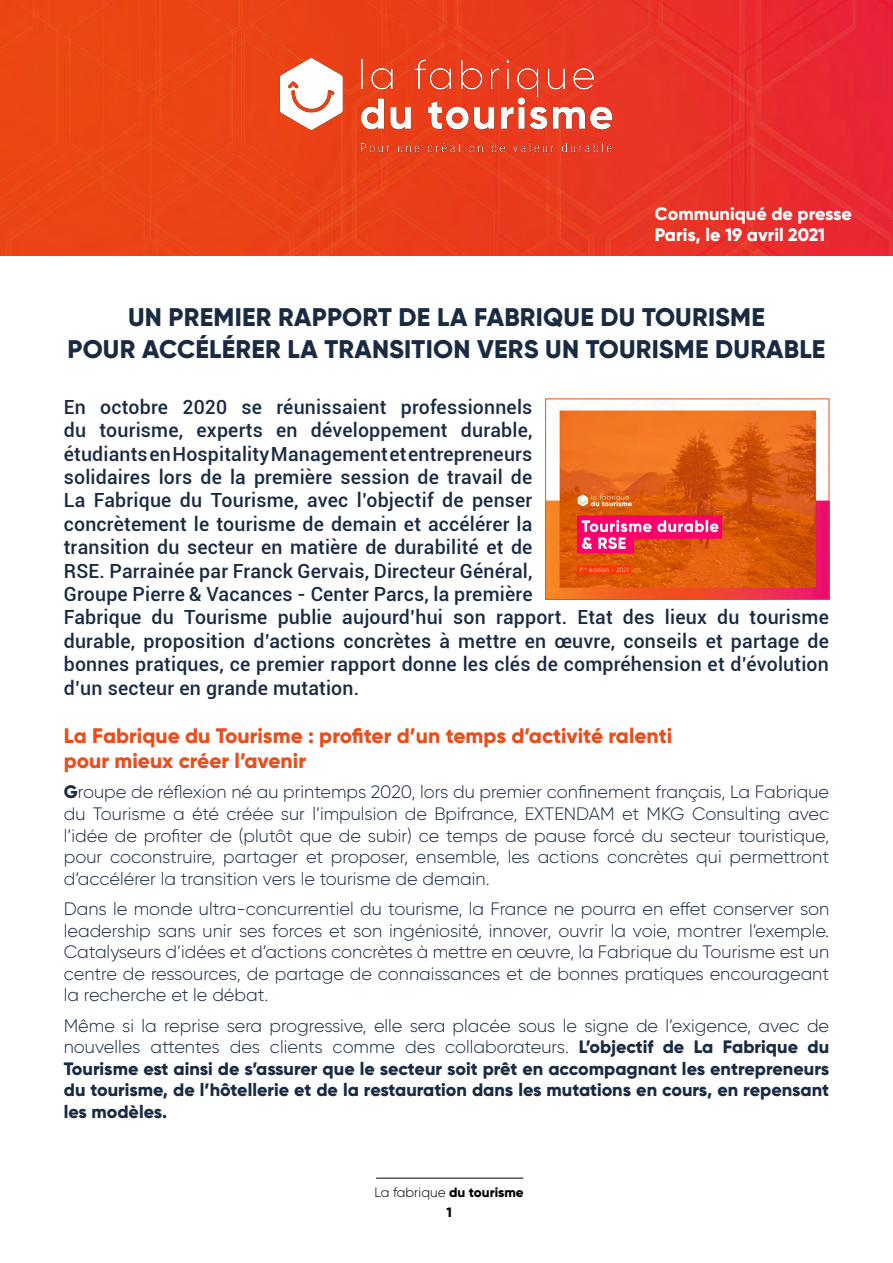
<style>
.page{position:relative;width:893px;height:1263px;background:#fff}
.page>*{position:absolute;margin:0;border:0;box-sizing:border-box;transform-origin:0 0}
.t1{font:800 25.5px/32.4px "Gilroy";letter-spacing:.01em;color:#192a43;text-align:center}
.t2{font:800 21px/25.2px "Gilroy";color:#e94e1d}
.t3{font:500 19.5px/23.4px "Roboto";letter-spacing:.01em;color:#192a43}
.t4{font:300 18px/21.6px "Gilroy";color:#192a43;text-align:justify}
.t5{font:800 18px/21.6px "Gilroy";color:#192a43;text-align:justify}
.t6{font:800 18px/21.6px "Gilroy";color:#fff}
.t7{font:800 13.5px/19.5px "Gilroy";color:#000;text-align:center}
.s1{font-weight:800}
.s2{font-weight:300}
</style>
<div class="page">
<hr style="left:376px;top:1178px;width:147px;height:1px;background:#000">
<img style="left:0;top:0;width:893px;height:255px">
<img style="left:268px;top:46px;width:357px;height:122px">
<img style="left:547px;top:401px;width:280px;height:197px">
<div style="left:545px;top:399px;width:284px;height:201px;border:1px solid #e94e1d"></div>
<p class="t6" style="left:655px;top:202px;width:198px">Communiqué de presse<br>Paris, le 19 avril 2021</p>
<h1 class="t1" style="left:68px;top:300px;width:759px">UN PREMIER RAPPORT DE LA FABRIQUE DU TOURISME<br>POUR ACCÉLÉRER LA TRANSITION VERS UN TOURISME DURABLE</h1>
<p class="t3" style="left:64px;top:394px;width:767px">En octobre 2020 se réunissaient professionnels<br>du tourisme, experts en développement durable,<br>étudiants en Hospitality Management et entrepreneurs<br>solidaires lors de la première session de travail de<br>La Fabrique du Tourisme, avec l’objectif de penser<br>concrètement le tourisme de demain et accélérer la<br>transition du secteur en matière de durabilité et de<br>RSE. Parrainée par Franck Gervais, Directeur Général,<br>Groupe Pierre &amp; Vacances - Center Parcs, la première<br>Fabrique du Tourisme publie aujourd’hui son rapport. Etat des lieux du tourisme durable, proposition d’actions concrètes à mettre en œuvre, conseils et partage de bonnes pratiques, ce premier rapport donne les clés de compréhension et d’évolution d’un secteur en grande mutation.</p>
<p class="t2" style="left:64px;top:723px;width:610px">La Fabrique du Tourisme : profiter d’un temps d’activité ralenti pour mieux créer l’avenir</p>
<p class="t4" style="left:64px;top:781px;width:767px"><span class="s1">G</span>roupe de réflexion né au printemps 2020, lors du premier confinement français, La Fabrique du Tourisme a été créée sur l’impulsion de Bpifrance, EXTENDAM et MKG Consulting avec l’idée de profiter de (plutôt que de subir) ce temps de pause forcé du secteur touristique, pour coconstruire, partager et proposer, ensemble, les actions concrètes qui permettront d’accélérer la transition vers le tourisme de demain.</p>
<p class="t4" style="left:64px;top:898px;width:767px">Dans le monde ultra-concurrentiel du tourisme, la France ne pourra en effet conserver son leadership sans unir ses forces et son ingéniosité, innover, ouvrir la voie, montrer l’exemple.<br>Catalyseurs d’idées et d’actions concrètes à mettre en œuvre, la Fabrique du Tourisme est un centre de ressources, de partage de connaissances et de bonnes pratiques encourageant la recherche et le débat.</p>
<p class="t5" style="left:64px;top:1014px;width:767px"><span class="s2">Même si la reprise sera progressive, elle sera placée sous le signe de l’exigence, avec de nouvelles attentes des clients comme des collaborateurs.</span> L’objectif de La Fabrique du Tourisme est ainsi de s’assurer que le secteur soit prêt en accompagnant les entrepreneurs du tourisme, de l’hôtellerie et de la restauration dans les mutations en cours, en repensant les modèles.</p>
<p class="t7" style="left:374px;top:1183px;width:151px"><span class="s2">La fabrique</span> du tourisme<br>1</p>
</div>
